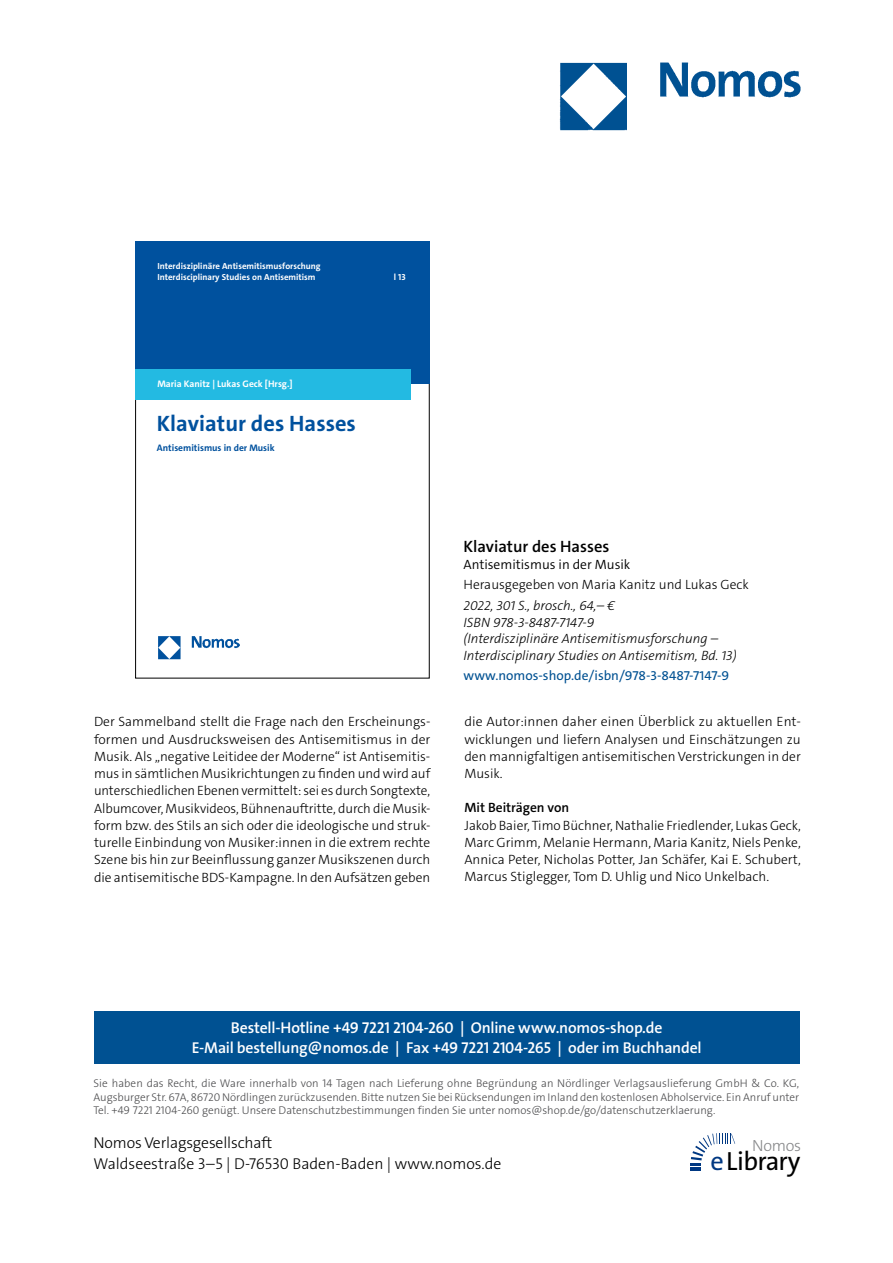
<style>
.page{position:relative;width:893px;height:1263px;background:#fff}
.page>*{position:absolute;margin:0;border:0;box-sizing:border-box;transform-origin:0 0}
.t1{font:26.4px "The Sans Os F";letter-spacing:-.03em;color:#000}
.t2{font:700 22.35px "The Sans C5";color:#00519e}
.t3{font:600 16.5px "The Sans C5";color:#000}
.t4{font:300 16.2px "The Sans Os F";letter-spacing:-.02em;color:#87888a}
.t5{font:600 15.75px/21px "The Sans Os F";letter-spacing:-.01em;color:#fff;text-align:center}
.t6{font:300 15.75px/21px "The Sans Os F";color:#000}
.t7{font:300 13.5px/17.2px "The Sans C5";color:#000;text-align:justify}
.t8{font:italic 300 13.5px/16.5px "The Sans C5";color:#000}
.t9{font:13.5px "The Sans C5";color:#005192}
.t10{font:300 13.5px "The Sans C5";color:#000}
.t11{font:600 13.5px "The Sans C5";color:#000}
.t12{font:300 11.25px/13.5px "The Sans Os F";color:#4b4b4d;text-align:justify}
.t13{font:700 9.45px "The Sans C5";color:#fff}
.t14{font:700 9.45px "The Sans C5";color:#00519e}
.t15{font:700 8.85px/10.2px "The Sans C5";color:#fff}
.s1{color:#003882}
</style>
<div class="page">
<img style="left:559px;top:62px;width:242px;height:69px">
<div style="left:94px;top:1011px;width:705px;height:52px;background:#005192"></div>
<svg style="left:690px;top:1133px;width:45px;height:38px"></svg>
<div style="left:135px;top:242px;width:295px;height:142px;background:#00519e"></div>
<div style="left:135px;top:369px;width:275px;height:30px;background:#23bae2"></div>
<img style="left:158px;top:636px;width:82px;height:23px">
<p class="t15" style="left:157px;top:261px;width:165px">Interdisziplinäre Antisemitismusforschung<br>Interdisciplinary Studies on Antisemitism</p>
<p class="t15" style="left:394px;top:272px;width:13px">l 13</p>
<p class="t13" style="left:157px;top:377px;width:137px">Maria Kanitz | Lukas Geck [Hrsg.]</p>
<h2 class="t2" style="left:157px;top:409px;width:200px">Klaviatur des Hasses</h2>
<p class="t14" style="left:157px;top:442px;width:119px">Antisemitismus in der Musik</p>
<p class="t3" style="left:463px;top:536px;width:148px">Klaviatur des Hasses</p>
<p class="t10" style="left:463px;top:555px;width:168px">Antisemitismus in der Musik</p>
<p class="t7" style="left:463px;top:576px;width:287px">Herausgegeben von Maria Kanitz und Lukas Geck</p>
<p class="t8" style="left:463px;top:597px;width:275px">2022, 301 S., brosch., 64,– €<br>ISBN 978-3-8487-7147-9<br>(Interdisziplinäre Antisemitismusforschung – Interdisciplinary Studies on Antisemitism, Bd. 13)</p>
<p class="t9" style="left:463px;top:667px;width:267px">www.nomos-shop.de/isbn/978-3-8487-7147-9</p>
<p class="t7" style="left:94px;top:713px;width:338px">Der Sammelband stellt die Frage nach den Erscheinungs&shy;formen und Ausdrucksweisen des Antisemitismus in der Musik. Als „negative Leitidee der Moderne“ ist Antisemitis&shy;mus in sämtlichen Musikrichtungen zu finden und wird auf unterschiedlichen Ebenen vermittelt: sei es durch Songtexte, Albumcover, Musikvideos, Bühnenauftritte, durch die Musik&shy;form bzw. des Stils an sich oder die ideologische und struk&shy;turelle Einbindung von Musiker:innen in die extrem rechte Szene bis hin zur Beeinflussung ganzer Musikszenen durch die antisemitische BDS-Kampagne. In den Aufsätzen geben</p>
<p class="t7" style="left:464px;top:713px;width:338px">die Autor:innen daher einen Überblick zu aktuellen Ent&shy;wicklungen und liefern Analysen und Einschätzungen zu den mannigfaltigen antisemitischen Verstrickungen in der Musik.</p>
<p class="t11" style="left:464px;top:799px;width:106px">Mit Beiträgen von</p>
<p class="t7" style="left:464px;top:816px;width:338px">Jakob Baier, Timo Büchner, Nathalie Friedlender, Lukas Geck, Marc Grimm, Melanie Hermann, Maria Kanitz, Niels Penke, Annica Peter, Nicholas Potter, Jan Schäfer, Kai E. Schubert, Marcus Stiglegger, Tom D. Uhlig und Nico Unkelbach.</p>
<p class="t5" style="left:192px;top:1017px;width:511px">Bestell-Hotline +49 7221 2104-260 | Online www.nomos-shop.de<br>E-Mail bestellung@nomos.de | Fax +49 7221 2104-265 | oder im Buchhandel</p>
<p class="t12" style="left:94px;top:1077px;width:707px">Sie haben das Recht, die Ware innerhalb von 14 Tagen nach Lieferung ohne Begründung an Nördlinger Verlagsauslieferung GmbH &amp; Co. KG, Augsburger Str. 67A, 86720 Nördlingen zurückzusenden. Bitte nutzen Sie bei Rücksendungen im Inland den kostenlosen Abholservice. Ein Anruf unter Tel. +49 7221 2104-260 genügt. Unsere Datenschutzbestimmungen finden Sie unter nomos@shop.de/go/datenschutzerklaerung.</p>
<p class="t6" style="left:94px;top:1133px;width:409px">Nomos Verlagsgesellschaft<br>Waldseestraße 3–5 | D-76530 Baden-Baden | www.nomos.de</p>
<p class="t4" style="left:752px;top:1135px;width:51px">Nomos</p>
<h1 class="t1" style="left:710px;top:1151px;width:91px"><span class="s1">e</span>Library</h1>
</div>
